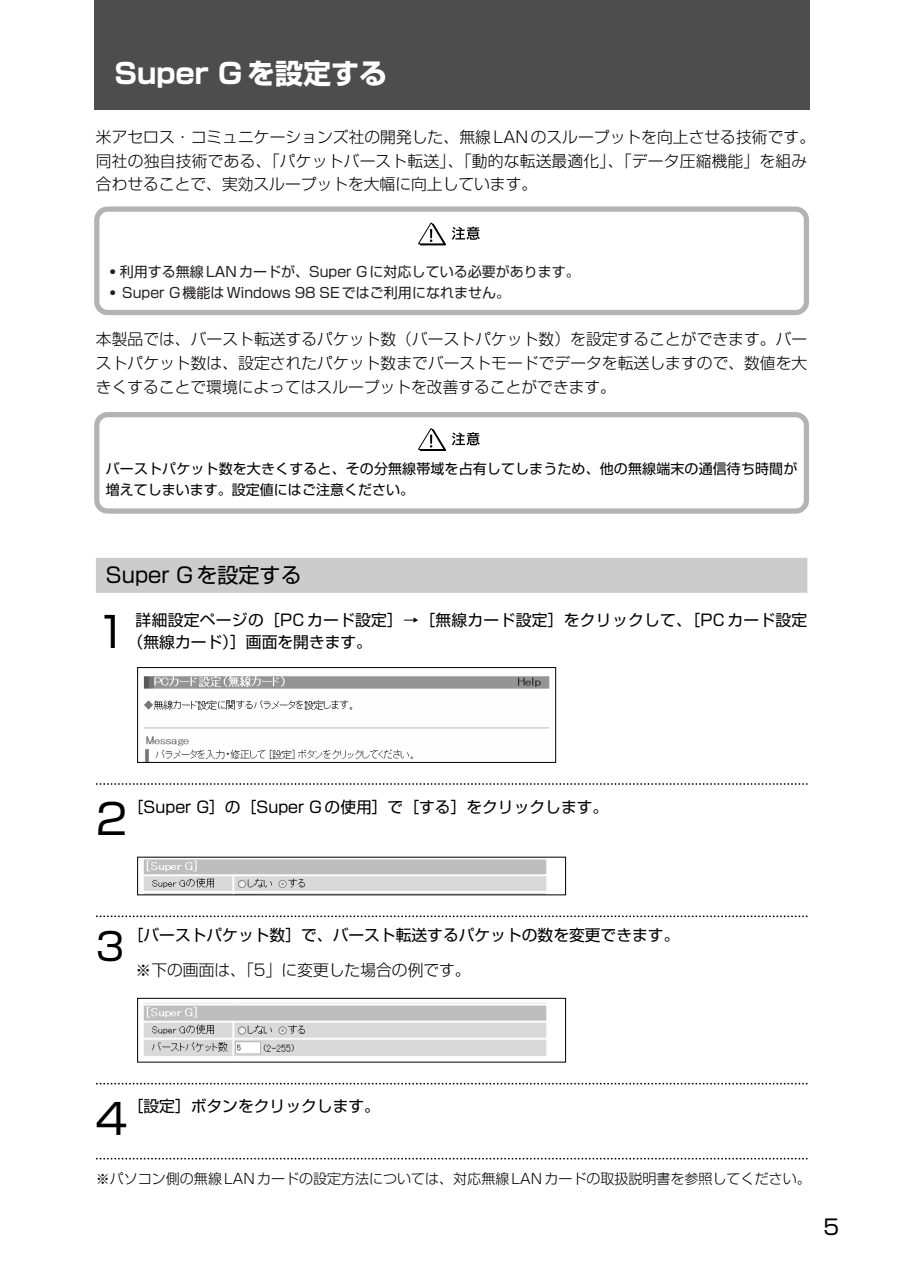
<style>
.page{position:relative;width:902px;height:1274px;background:#fff}
.page>*{position:absolute;margin:0;border:0;box-sizing:border-box;transform-origin:0 0}
.t1{font:42px "Shin Go";color:#000}
.t2{font:37.98px "Shin Go";color:#000}
.t3{font:700 28px "Shin Go";color:#fff}
.t4{font:21px "Shin Go";color:#000}
.t5{font:300 15.75px/23.6px "Shin Go";color:#000}
.t6{font:15.75px "Shin Go";color:#000}
.t7{font:15.75px/22.8px "Shin Go";letter-spacing:.02em;color:#000}
.t8{font:14px/21px "Shin Go";letter-spacing:.005em;color:#000}
.t9{font:14px/21px "Shin Go";color:#231f20}
.t10{font:300 14px "Shin Go";color:#000}
.s1{font-weight:900}
</style>
<div class="page">
<div style="left:94px;top:0;width:715px;height:109px;background:#4d4d4d"></div>
<div style="left:96px;top:558px;width:711px;height:35px;background:#ccc"></div>
<svg style="left:97px;top:783px;width:710px;height:2px"></svg>
<svg style="left:97px;top:915px;width:710px;height:2px"></svg>
<svg style="left:97px;top:1083px;width:710px;height:2px"></svg>
<svg style="left:97px;top:1158px;width:710px;height:2px"></svg>
<img style="left:143px;top:1005px;width:404px;height:51px">
<div style="left:137px;top:998px;width:428px;height:64px;border:1px solid #000"></div>
<img style="left:143px;top:859px;width:404px;height:32px">
<img style="left:143px;top:676px;width:407px;height:85px">
<div style="left:137px;top:667px;width:418px;height:96px;border:1px solid #000"></div>
<div style="left:94px;top:206px;width:714px;height:109px;border:5px solid #b3b3b3;border-radius:11px"></div>
<svg style="left:418px;top:222px;width:61px;height:24px"></svg>
<div style="left:94px;top:412px;width:714px;height:102px;border:5px solid #b3b3b3;border-radius:11px"></div>
<svg style="left:418px;top:428px;width:61px;height:23px"></svg>
<h3 class="t3" style="left:114px;top:63px;width:274px">Super G を設定する</h3>
<p class="t5" style="left:96px;top:128px;width:720px">米アセロス・コミュニケーションズ社の開発した、無線LANのスループットを向上させる技術です。同社の独自技術である、「パケットバースト転送」、「動的な転送最適化」、「データ圧縮機能」を組み合わせることで、実効スループットを大幅に向上しています。</p>
<p class="t9" style="left:106px;top:263px;width:475px"><span class="s1">・</span>利用する無線LANカードが、Super Gに対応している必要があります。<span class="s1">・</span> Super G機能はWindows 98 SEではご利用になれません。</p>
<p class="t5" style="left:96px;top:330px;width:712px;text-align:justify">本製品では、バースト転送するパケット数（バーストパケット数）を設定することができます。バーストパケット数は、設定されたパケット数までバーストモードでデータを転送しますので、数値を大きくすることで環境によってはスループットを改善することができます。</p>
<p class="t8" style="left:106px;top:459px;width:692px">バーストパケット数を大きくすると、その分無線帯域を占有してしまうため、他の無線端末の通信待ち時間が増えてしまいます。設定値にはご注意ください。</p>
<h3 class="t4" style="left:106px;top:567px;width:197px">Super Gを設定する</h3>
<h1 class="t1" style="left:96px;top:617px;width:33px">1</h1>
<p class="t7" style="left:128px;top:610px;width:681px;text-indent:8px">詳細設定ページの［PCカード設定］→［無線カード設定］をクリックして、［PCカード設定（無線カード）］画面を開きます。</p>
<h1 class="t1" style="left:96px;top:804px;width:33px">2</h1>
<p class="t6" style="left:128px;top:801px;width:482px">［Super G］の［Super Gの使用］で［する］をクリックします。</p>
<h2 class="t2" style="left:96px;top:932px;width:30px">3</h2>
<p class="t6" style="left:128px;top:930px;width:553px">［バーストパケット数］で、バースト転送するパケットの数を変更できます。</p>
<p class="t5" style="left:136px;top:961px;width:336px">※下の画面は、「5」に変更した場合の例です。</p>
<h1 class="t1" style="left:96px;top:1103px;width:33px">4</h1>
<p class="t6" style="left:128px;top:1100px;width:253px">［設定］ボタンをクリックします。</p>
<p class="t10" style="left:96px;top:1173px;width:716px">※パソコン側の無線LANカードの設定方法については、対応無線LANカードの取扱説明書を参照してください。</p>
<h3 class="t4" style="left:823px;top:1219px;width:17px">5</h3>
</div>
